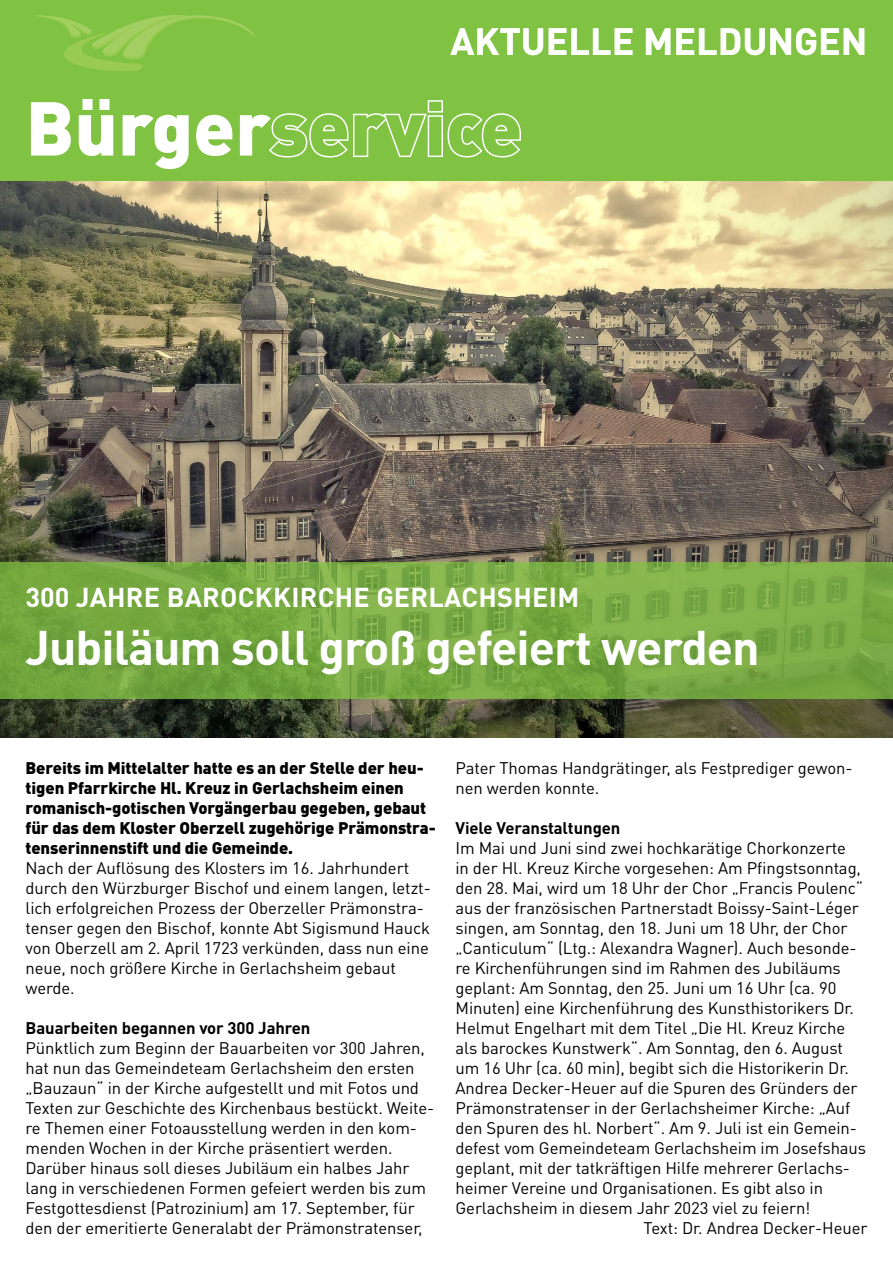
<style>
.page{position:relative;width:893px;height:1263px;background:#fff}
.page>*{position:absolute;margin:0;border:0;box-sizing:border-box;transform-origin:0 0}
.t1{font:900 75px "DIN Pro";color:#80c342}
.t2{font:700 48px "DIN Pro";letter-spacing:-.02em;color:#fff}
.t3{font:700 37.5px "DIN Pro";color:#fff}
.t4{font:700 27px "DIN Pro";letter-spacing:.01em;color:#fff}
.t5{font:16.65px/20px "DIN Pro";letter-spacing:-.005em;color:#000}
.t6{font:900 16.65px/20px "DIN Pro";letter-spacing:-.005em;color:#000}
.t7{font:700 16.65px "DIN Pro";letter-spacing:-.005em;color:#000}
.s1{color:#fff}
</style>
<div class="page">
<img style="left:0;top:180px;width:893px;height:558px">
<div style="left:0;top:0;width:893px;height:180px;background:#80c342"></div>
<svg style="left:35px;top:15px;width:221px;height:56px"></svg>
<svg style="left:268px;top:100px;width:253px;height:58px"></svg>
<svg style="left:0;top:562px;width:893px;height:136px;background:#77a943"></svg>
<h3 class="t3" style="left:451px;top:15px;width:418px">AKTUELLE MELDUNGEN</h3>
<h1 class="t1" style="left:26px;top:77px;width:498px"><span class="s1">Bürger</span>service</h1>
<h3 class="t4" style="left:26px;top:579px;width:551px">300 Jahre barockkirche Gerlachsheim</h3>
<h2 class="t2" style="left:26px;top:615px;width:736px">Jubiläum soll groß gefeiert werden</h2>
<p class="t6" style="left:26px;top:757px;width:412px">Bereits im Mittelalter hatte es an der Stelle der heu&shy;tigen Pfarrkirche Hl. Kreuz in Gerlachsheim einen romanisch-gotischen Vorgängerbau gegeben, gebaut für das dem Kloster Oberzell zugehörige Prämonstra&shy;tenserinnenstift und die Gemeinde.</p>
<p class="t5" style="left:26px;top:857px;width:407px">Nach der Auflösung des Klosters im 16. Jahrhundert durch den Würzburger Bischof und einem langen, letzt&shy;lich erfolgreichen Prozess der Oberzeller Prämonstra&shy;tenser gegen den Bischof, konnte Abt Sigismund Hauck von Oberzell am 2. April 1723 verkünden, dass nun eine neue, noch größere Kirche in Gerlachsheim gebaut werde.</p>
<p class="t7" style="left:26px;top:1016px;width:286px">Bauarbeiten begannen vor 300 Jahren</p>
<p class="t5" style="left:26px;top:1037px;width:410px">Pünktlich zum Beginn der Bauarbeiten vor 300 Jahren, hat nun das Gemeindeteam Gerlachsheim den ersten „Bauzaun“ in der Kirche aufgestellt und mit Fotos und Texten zur Geschichte des Kirchenbaus bestückt. Weite&shy;re Themen einer Fotoausstellung werden in den kom&shy;menden Wochen in der Kirche präsentiert werden.<br>Darüber hinaus soll dieses Jubiläum ein halbes Jahr lang in verschiedenen Formen gefeiert werden bis zum Festgottesdienst (Patrozinium) am 17. September, für den der emeritierte Generalabt der Prämonstratenser,</p>
<p class="t5" style="left:455px;top:757px;width:398px">Pater Thomas Handgrätinger, als Festprediger gewon&shy;nen werden konnte.</p>
<p class="t7" style="left:455px;top:816px;width:166px">Viele Veranstaltungen</p>
<p class="t5" style="left:455px;top:837px;width:392px">Im Mai und Juni sind zwei hochkarätige Chorkonzerte</p>
<p class="t5" style="left:455px;top:857px;width:407px">in der Hl. Kreuz Kirche vorgesehen: Am Pfingstsonntag,</p>
<p class="t5" style="left:455px;top:877px;width:409px">den 28. Mai, wird um 18 Uhr der Chor „Francis Poulenc“</p>
<p class="t5" style="left:455px;top:897px;width:405px">aus der französischen Partnerstadt Boissy-Saint-Léger</p>
<p class="t5" style="left:455px;top:917px;width:393px">singen, am Sonntag, den 18. Juni um 18 Uhr, der Chor</p>
<p class="t5" style="left:455px;top:937px;width:403px">„Canticulum“ (Ltg.: Alexandra Wagner). Auch besonde-</p>
<p class="t5" style="left:455px;top:957px;width:387px">re Kirchenführungen sind im Rahmen des Jubiläums</p>
<p class="t5" style="left:455px;top:977px;width:382px">geplant: Am Sonntag, den 25. Juni um 16 Uhr (ca. 90</p>
<p class="t5" style="left:455px;top:997px;width:400px">Minuten) eine Kirchenführung des Kunsthistorikers Dr.</p>
<p class="t5" style="left:455px;top:1017px;width:391px">Helmut Engelhart mit dem Titel „Die Hl. Kreuz Kirche</p>
<p class="t5" style="left:455px;top:1037px;width:389px">als barockes Kunstwerk“. Am Sonntag, den 6. August</p>
<p class="t5" style="left:455px;top:1057px;width:395px">um 16 Uhr (ca. 60 min), begibt sich die Historikerin Dr.</p>
<p class="t5" style="left:455px;top:1077px;width:404px">Andrea Decker-Heuer auf die Spuren des Gründers der</p>
<p class="t5" style="left:455px;top:1097px;width:396px">Prämonstratenser in der Gerlachsheimer Kirche: „Auf</p>
<p class="t5" style="left:455px;top:1117px;width:403px">den Spuren des hl. Norbert“. Am 9. Juli ist ein Gemein-</p>
<p class="t5" style="left:455px;top:1137px;width:412px">defest vom Gemeindeteam Gerlachsheim im Josefshaus</p>
<p class="t5" style="left:455px;top:1157px;width:396px">geplant, mit der tatkräftigen Hilfe mehrerer Gerlachs-</p>
<p class="t5" style="left:455px;top:1177px;width:369px">heimer Vereine und Organisationen. Es gibt also in</p>
<p class="t5" style="left:455px;top:1197px;width:357px">Gerlachsheim in diesem Jahr 2023 viel zu feiern!</p>
<p class="t5" style="left:644px;top:1217px;width:225px">Text: Dr. Andrea Decker-Heuer</p>
</div>
